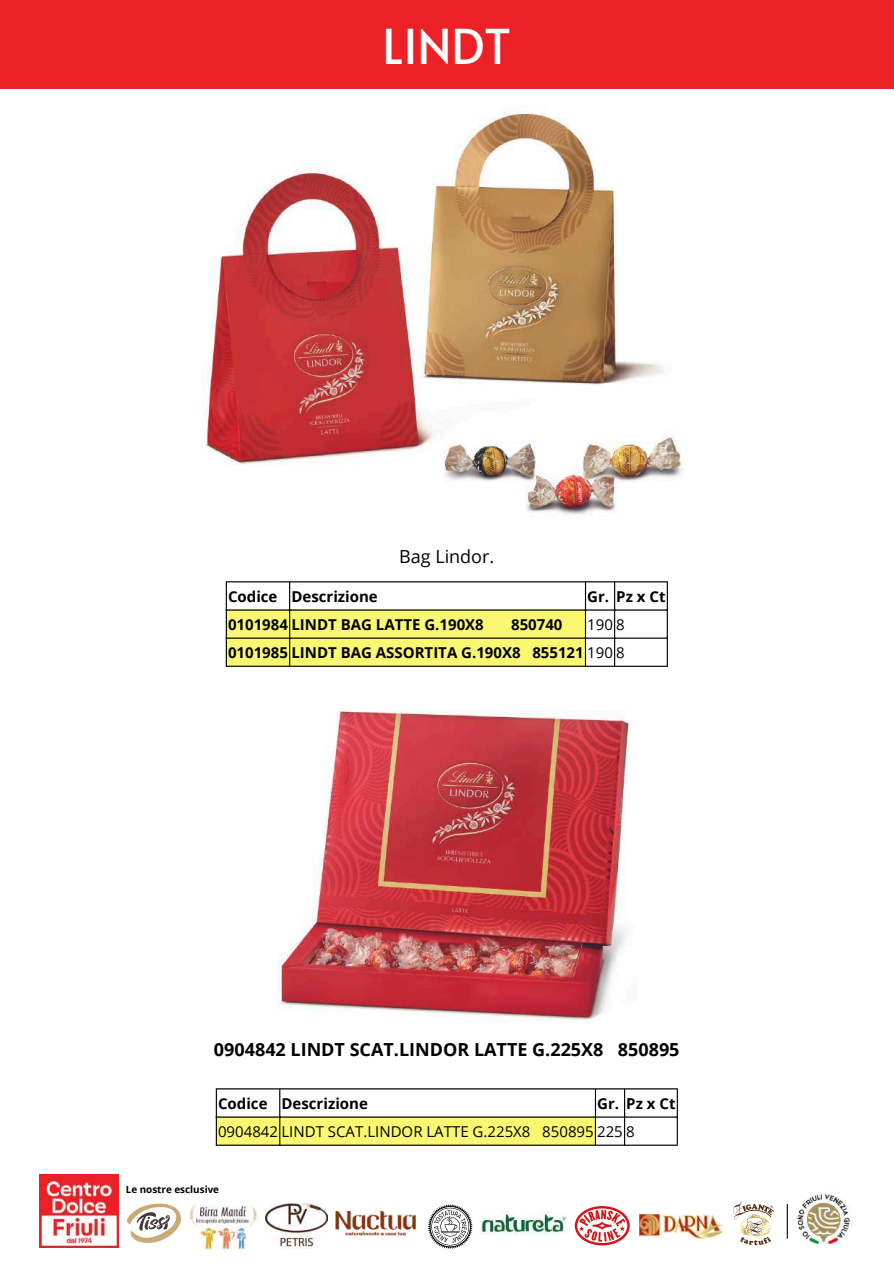
<style>
.page{position:relative;width:894px;height:1264px;background:#fff}
.page>*{position:absolute;margin:0;border:0;box-sizing:border-box;transform-origin:0 0}
.t1{font:48px "Alata";color:#fff}
.t2{font:700 18px "Open Sans";color:#000}
.t3{font:18px "Open Sans";color:#000}
.t4{font:700 15px/28.2px "Open Sans";color:#000;text-align:right}
.t5{font:15px "Open Sans";color:#000}
.t6{font:700 9.9px "Open Sans";color:#000}
.s1{font-weight:400}
</style>
<div class="page">
<div style="left:0;top:0;width:893px;height:89px;background:#ec2127"></div>
<img style="left:190px;top:1205px;width:67px;height:45px">
<img style="left:479px;top:1211px;width:88px;height:23px">
<svg style="left:127px;top:1203px;width:54px;height:39px"></svg>
<svg style="left:574px;top:1206px;width:55px;height:39px"></svg>
<svg style="left:733px;top:1201px;width:40px;height:44px"></svg>
<svg style="left:428px;top:1204px;width:44px;height:45px"></svg>
<img style="left:335px;top:1211px;width:81px;height:25px">
<img style="left:639px;top:1214px;width:83px;height:24px">
<img style="left:40px;top:1174px;width:78px;height:73px">
<img style="left:265px;top:1203px;width:62px;height:45px">
<img style="left:797px;top:1192px;width:55px;height:53px">
<hr style="left:786px;top:1204px;width:1px;height:34px;background:#000">
<img style="left:278px;top:710px;width:353px;height:311px">
<div style="left:227px;top:610px;width:357px;height:55px;background:#faf871"></div>
<hr style="left:226px;top:582px;width:1px;height:83px;background:#000">
<hr style="left:289px;top:582px;width:1px;height:83px;background:#000">
<hr style="left:584px;top:582px;width:2px;height:83px;background:#000">
<hr style="left:614px;top:582px;width:1px;height:83px;background:#000">
<hr style="left:666px;top:582px;width:1px;height:83px;background:#000">
<hr style="left:226px;top:581px;width:441px;height:1px;background:#000">
<hr style="left:226px;top:609px;width:441px;height:1px;background:#000">
<hr style="left:226px;top:637px;width:441px;height:1px;background:#000">
<hr style="left:226px;top:665px;width:441px;height:2px;background:#000">
<div style="left:217px;top:1117px;width:377px;height:27px;background:#faf871"></div>
<hr style="left:216px;top:1089px;width:1px;height:55px;background:#000">
<hr style="left:279px;top:1089px;width:1px;height:55px;background:#000">
<hr style="left:594px;top:1089px;width:2px;height:55px;background:#000">
<hr style="left:624px;top:1089px;width:1px;height:55px;background:#000">
<hr style="left:676px;top:1089px;width:1px;height:55px;background:#000">
<hr style="left:216px;top:1088px;width:461px;height:1px;background:#000">
<hr style="left:216px;top:1116px;width:461px;height:1px;background:#000">
<hr style="left:216px;top:1144px;width:461px;height:1px;background:#000">
<img style="left:205px;top:109px;width:477px;height:406px">
<h1 class="t1" style="left:382px;top:11px;width:130px">LINDT</h1>
<p class="t3" style="left:399px;top:544px;width:97px">Bag Lindor.</p>
<p class="t4" style="left:228px;top:581px;width:151px">Codice Descrizione</p>
<p class="t4" style="left:587px;top:581px;width:80px">Gr. Pz x Ct</p>
<p class="t4" style="left:228px;top:609px;width:257px">0101984 LINDT BAG LATTE G.190X8</p>
<p class="t4" style="left:511px;top:609px;width:53px">850740</p>
<p class="t4" style="left:228px;top:609px;width:398px"><span class="s1">190 8<br></span>0101985 LINDT BAG ASSORTITA G.190X8 855121 <span class="s1">190 8</span></p>
<p class="t2" style="left:214px;top:1036px;width:467px">0904842 LINDT SCAT.LINDOR LATTE G.225X8 850895</p>
<p class="t4" style="left:218px;top:1088px;width:151px">Codice Descrizione</p>
<p class="t4" style="left:597px;top:1088px;width:80px">Gr. Pz x Ct</p>
<p class="t5" style="left:218px;top:1120px;width:418px">0904842 LINDT SCAT.LINDOR LATTE G.225X8 850895 225 8</p>
<p class="t6" style="left:126px;top:1182px;width:95px">Le nostre esclusive</p>
</div>
